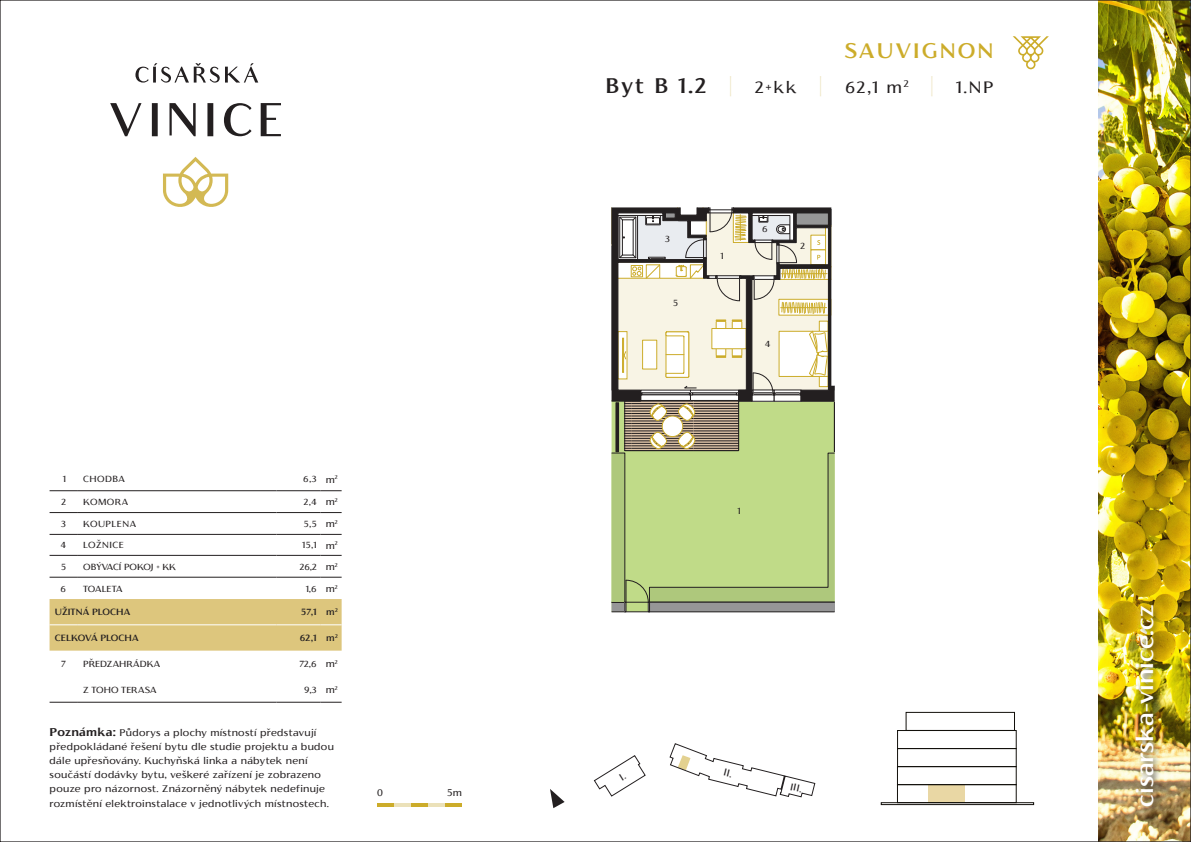
<style>
.page{position:relative;width:1191px;height:842px;background:#fff}
.page>*{position:absolute;margin:0;border:0;box-sizing:border-box;transform-origin:0 0}
.t1{font:500 23.5px "Florentia";color:#fff}
.t2{font:500 21px "Florentia";letter-spacing:.1em;color:#ccac2a}
.t3{font:500 21px "Florentia";color:#231f20}
.t4{font:16.8px "Florentia";color:#231f20}
.t5{font:9.9px/14.1px "Florentia";letter-spacing:.03em;color:#231f20}
.t6{font:9.8px "Florentia";color:#231f20}
.t7{font:9px "Florentia";letter-spacing:.01em;color:#231f20}
.t8{font:500 9px "Florentia";color:#231f20}
.t9{font:9px "Florentia";letter-spacing:.05em;color:#231f20}
.t10{font:9px "Florentia";letter-spacing:-.01em;color:#231f20}
.s1{font-weight:700;font-size:11.3px}
.s2{font-weight:200;color:#ebe1b9}
.s3{font-weight:200;font-size:21px;color:#ebe1b9}
</style>
<div class="page">
<svg style="left:611px;top:207px;width:224px;height:405px"></svg>
<div style="left:928px;top:784px;width:36px;height:19px;background:#e9d7a4"></div>
<svg style="left:110px;top:103px;width:31px;height:33px"></svg>
<svg style="left:152px;top:103px;width:6px;height:33px"></svg>
<svg style="left:169px;top:103px;width:27px;height:33px"></svg>
<svg style="left:207px;top:103px;width:6px;height:33px"></svg>
<svg style="left:224px;top:103px;width:27px;height:33px"></svg>
<svg style="left:261px;top:103px;width:20px;height:33px"></svg>
<svg style="left:135px;top:63px;width:123px;height:20px"></svg>
<svg style="left:163px;top:157px;width:65px;height:50px"></svg>
<img style="left:1098px;top:2px;width:91px;height:838px">
<svg style="left:1013px;top:36px;width:35px;height:33px"></svg>
<div style="left:906px;top:712px;width:108px;height:19px;border:1px solid #12100b"></div>
<div style="left:897px;top:748px;width:119px;height:19px;border:1px solid #12100b"></div>
<div style="left:897px;top:766px;width:119px;height:19px;border:1px solid #12100b"></div>
<div style="left:897px;top:784px;width:119px;height:19px;border:1px solid #12100b"></div>
<div style="left:881px;top:802px;width:152px;height:3px;border:1px solid #12100b"></div>
<svg style="left:550px;top:789px;width:14px;height:19px"></svg>
<hr style="left:377px;top:803px;width:17px;height:3px;background:#ccac2a">
<hr style="left:394px;top:803px;width:17px;height:3px;background:#ebe1b9">
<hr style="left:428px;top:803px;width:17px;height:3px;background:#ebe1b9">
<hr style="left:411px;top:803px;width:17px;height:3px;background:#ccac2a">
<hr style="left:445px;top:803px;width:17px;height:3px;background:#ccac2a">
<div style="left:1133px;top:602px;width:27px;height:211px;background:#231f20;opacity:.75"></div>
<svg style="left:50px;top:491px;width:28px;height:1px"></svg>
<hr style="left:78px;top:491px;width:198px;height:1px;background:#231f20">
<hr style="left:276px;top:491px;width:44px;height:1px;background:#231f20">
<svg style="left:320px;top:491px;width:22px;height:1px"></svg>
<svg style="left:50px;top:512px;width:28px;height:1px"></svg>
<hr style="left:78px;top:512px;width:198px;height:1px;background:#231f20">
<hr style="left:276px;top:512px;width:44px;height:1px;background:#231f20">
<svg style="left:320px;top:512px;width:22px;height:1px"></svg>
<svg style="left:50px;top:534px;width:28px;height:1px"></svg>
<hr style="left:78px;top:534px;width:198px;height:1px;background:#231f20">
<hr style="left:276px;top:534px;width:44px;height:1px;background:#231f20">
<svg style="left:320px;top:534px;width:22px;height:1px"></svg>
<svg style="left:50px;top:555px;width:28px;height:1px"></svg>
<hr style="left:78px;top:555px;width:198px;height:1px;background:#231f20">
<hr style="left:276px;top:555px;width:44px;height:1px;background:#231f20">
<svg style="left:320px;top:555px;width:22px;height:1px"></svg>
<svg style="left:50px;top:577px;width:28px;height:1px"></svg>
<hr style="left:78px;top:577px;width:198px;height:1px;background:#231f20">
<hr style="left:276px;top:577px;width:44px;height:1px;background:#231f20">
<svg style="left:320px;top:577px;width:22px;height:1px"></svg>
<div style="left:50px;top:599px;width:292px;height:52px;background:#ddc67d"></div>
<svg style="left:50px;top:702px;width:28px;height:1px"></svg>
<hr style="left:78px;top:702px;width:198px;height:1px;background:#231f20">
<hr style="left:276px;top:702px;width:44px;height:1px;background:#231f20">
<svg style="left:320px;top:702px;width:22px;height:1px"></svg>
<svg style="left:594px;top:743px;width:221px;height:54px"></svg>
<p class="t7" style="left:63px;top:474px;width:4px">1</p>
<p class="t7" style="left:83px;top:474px;width:43px">CHODBA</p>
<p class="t7" style="left:303px;top:474px;width:15px">6,3</p>
<p class="t6" style="left:326px;top:473px;width:14px">m<sup>2</sup></p>
<p class="t7" style="left:61px;top:496px;width:6px">2</p>
<p class="t7" style="left:83px;top:496px;width:46px">KOMORA</p>
<p class="t7" style="left:304px;top:496px;width:14px">2,4</p>
<p class="t6" style="left:326px;top:496px;width:14px">m<sup>2</sup></p>
<p class="t7" style="left:61px;top:518px;width:6px">3</p>
<p class="t9" style="left:83px;top:518px;width:54px">KOUPLENA</p>
<p class="t7" style="left:304px;top:518px;width:14px">5,5</p>
<p class="t6" style="left:326px;top:518px;width:14px">m<sup>2</sup></p>
<p class="t7" style="left:61px;top:539px;width:7px">4</p>
<p class="t9" style="left:83px;top:539px;width:42px">LOŽNICE</p>
<p class="t7" style="left:302px;top:539px;width:16px">15,1</p>
<p class="t6" style="left:326px;top:539px;width:14px">m<sup>2</sup></p>
<p class="t7" style="left:61px;top:561px;width:6px">5</p>
<p class="t7" style="left:83px;top:561px;width:94px">OBÝVACÍ POKOJ + KK</p>
<p class="t7" style="left:300px;top:561px;width:18px">26,2</p>
<p class="t6" style="left:326px;top:560px;width:14px">m<sup>2</sup></p>
<p class="t7" style="left:61px;top:583px;width:7px">6</p>
<p class="t10" style="left:83px;top:583px;width:41px">TOALETA</p>
<p class="t7" style="left:306px;top:583px;width:12px">1,6</p>
<p class="t6" style="left:326px;top:582px;width:14px">m<sup>2</sup></p>
<p class="t8" style="left:55px;top:606px;width:77px">UŽITNÁ PLOCHA</p>
<p class="t8" style="left:301px;top:606px;width:17px">57,1</p>
<p class="t8" style="left:326px;top:606px;width:13px">m<sup>2</sup></p>
<p class="t8" style="left:55px;top:632px;width:85px">CELKOVÁ PLOCHA</p>
<p class="t8" style="left:300px;top:632px;width:18px">62,1</p>
<p class="t8" style="left:326px;top:632px;width:13px">m<sup>2</sup></p>
<p class="t7" style="left:61px;top:658px;width:7px">7</p>
<p class="t7" style="left:83px;top:658px;width:79px">PŘEDZAHRÁDKA</p>
<p class="t7" style="left:299px;top:658px;width:19px">72,6</p>
<p class="t6" style="left:326px;top:658px;width:14px">m<sup>2</sup></p>
<p class="t7" style="left:83px;top:684px;width:75px">Z TOHO TERASA</p>
<p class="t7" style="left:304px;top:684px;width:14px">9,3</p>
<p class="t6" style="left:326px;top:683px;width:14px">m<sup>2</sup></p>
<p class="t5" style="left:50px;top:725px;width:286px"><span class="s1">Poznámka:</span> Půdorys a plochy místností představují předpokládané řešení bytu dle studie projektu a budou dále upřesňovány. Kuchyňská linka a nábytek není součástí dodávky bytu, veškeré zařízení je zobrazeno pouze pro názornost. Znázorněný nábytek nedefinuje rozmístění elektroinstalace v jednotlivých místnostech.</p>
<p class="t5" style="left:377px;top:786px;width:7px">0</p>
<p class="t5" style="left:447px;top:786px;width:16px">5m</p>
<p class="t2" style="left:844px;top:37px;width:151px">SAUVIGNON</p>
<p class="t3" style="left:605px;top:72px;width:129px">Byt B 1.2 <span class="s2">|</span></p>
<p class="t4" style="left:755px;top:76px;width:69px">2+kk <span class="s3">|</span></p>
<p class="t4" style="left:845px;top:76px;width:91px">62,1 m<sup>2</sup> <span class="s3">|</span></p>
<p class="t4" style="left:956px;top:76px;width:39px">1.NP</p>
<p class="t7" style="left:665px;top:233px;width:6px">3</p>
<p class="t7" style="left:673px;top:297px;width:6px">5</p>
<p class="t7" style="left:721px;top:250px;width:4px">1</p>
<p class="t7" style="left:762px;top:223px;width:7px">6</p>
<p class="t7" style="left:800px;top:240px;width:6px">2</p>
<p class="t7" style="left:765px;top:338px;width:7px">4</p>
<p class="t7" style="left:738px;top:505px;width:4px">1</p>
<p class="t5" style="left:792px;top:779px;width:13px;rotate:12deg">III.</p>
<h1 class="t1" style="left:1130px;top:806px;width:203px;rotate:-90deg">cisarska-vinice.cz</h1>
</div>
